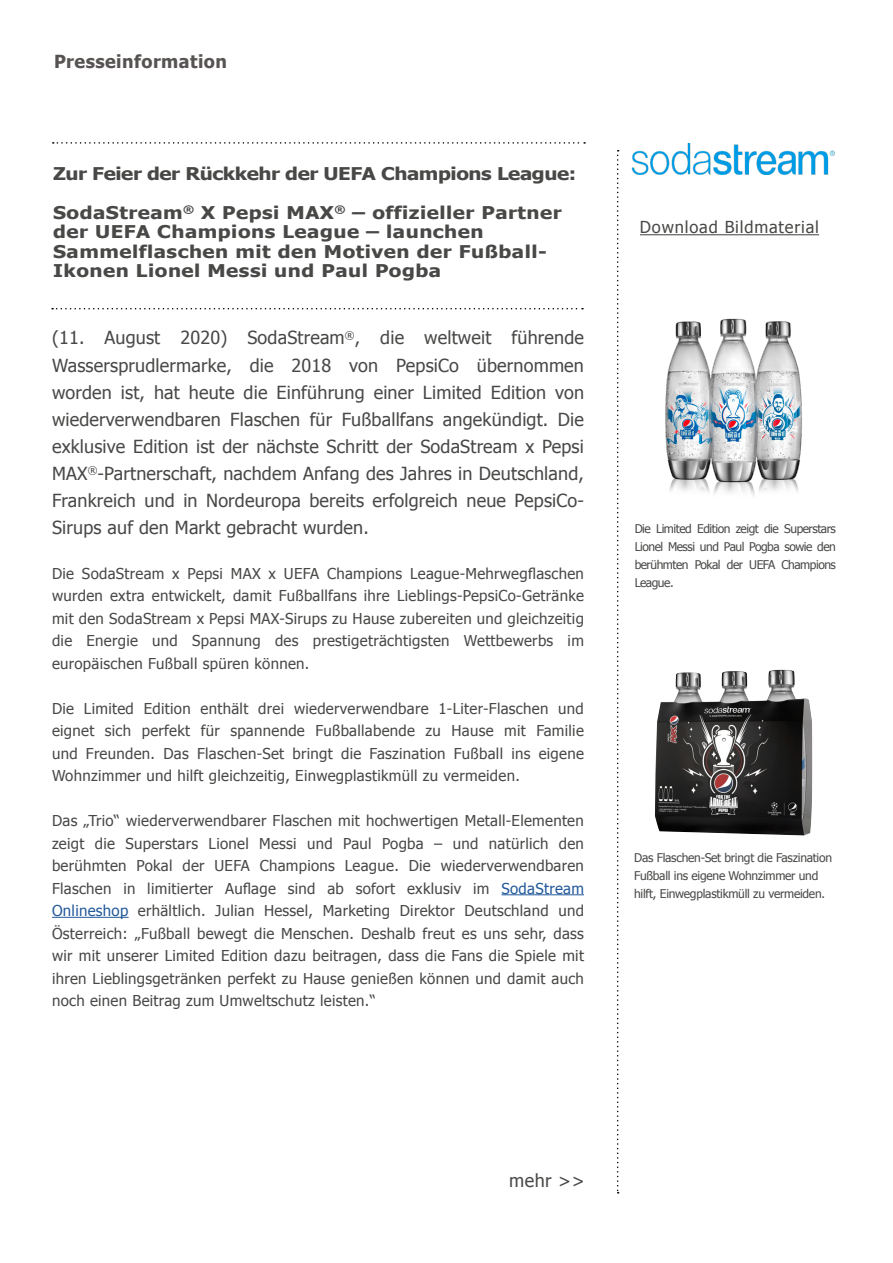
<style>
.page{position:relative;width:893px;height:1263px;background:#fff}
.page>*{position:absolute;margin:0;border:0;box-sizing:border-box;transform-origin:0 0}
.Teaser_PM{font:18px/27px "Tahoma";letter-spacing:.01em;color:#484847;text-align:justify}
.t1{font:700 18px "Tahoma";letter-spacing:.025em;color:#585353}
.Liste{font:700 17.55px/19.5px "Tahoma";letter-spacing:.025em;color:#484847;scale:1.17 1}
.Liste-2{font:700 17.55px "Tahoma";letter-spacing:-.02em;color:#484847;scale:1.17 1}
.t2{font:16.5px "Tahoma";letter-spacing:.05em;color:#484847}
.t3{font:15px/22.5px "Tahoma";letter-spacing:.02em;color:#484847;text-align:justify}
.t4{font:12px/18px "Tahoma";letter-spacing:-.02em;color:#484847;text-align:justify}
.s1{color:#245a9c}
</style>
<div class="page">
<svg style="left:53px;top:142px;width:532px;height:2px"></svg>
<svg style="left:52px;top:308px;width:531px;height:1px"></svg>
<svg style="left:617px;top:150px;width:2px;height:1043px"></svg>
<hr style="left:501px;top:894px;width:83px;height:1px;background:#245a9c">
<hr style="left:52px;top:917px;width:77px;height:1px;background:#245a9c">
<img style="left:632px;top:144px;width:203px;height:30px">
<hr style="left:640px;top:234px;width:179px;height:1px;background:#484847">
<img style="left:665px;top:318px;width:137px;height:178px">
<img style="left:655px;top:670px;width:157px;height:165px">
<p class="t1" style="left:54px;top:49px;width:175px">Presseinformation</p>
<p class="Liste-2" style="left:53px;top:161px;width:449px">Zur Feier der Rückkehr der UEFA Champions League:</p>
<p class="Liste" style="left:53px;top:202px;width:436px">SodaStream<sup>®</sup> X Pepsi MAX<sup>®</sup> – offizieller Partner</p>
<p class="Liste" style="left:53px;top:221px;width:424px">der UEFA Champions League – launchen<br>Sammelflaschen mit den Motiven der Fußball-<br>Ikonen Lionel Messi und Paul Pogba</p>
<p class="Teaser_PM" style="left:52px;top:324px;width:533px">(11. August 2020) SodaStream<sup>®</sup>, die weltweit führende Wassersprudlermarke, die 2018 von PepsiCo übernommen worden ist, hat heute die Einführung einer Limited Edition von wiederverwendbaren Flaschen für Fußballfans angekündigt. Die exklusive Edition ist der nächste Schritt der SodaStream x Pepsi MAX<sup>®</sup>-Partnerschaft, nachdem Anfang des Jahres in Deutschland, Frankreich und in Nordeuropa bereits erfolgreich neue PepsiCo-Sirups auf den Markt gebracht wurden.</p>
<p class="t3" style="left:52px;top:561px;width:533px">Die SodaStream x Pepsi MAX x UEFA Champions League-Mehrwegflaschen wurden extra entwickelt, damit Fußballfans ihre Lieblings-PepsiCo-Getränke mit den SodaStream x Pepsi MAX-Sirups zu Hause zubereiten und gleichzeitig die Energie und Spannung des prestigeträchtigsten Wettbewerbs im europäischen Fußball spüren können.</p>
<p class="t3" style="left:52px;top:696px;width:533px">Die Limited Edition enthält drei wiederverwendbare 1-Liter-Flaschen und eignet sich perfekt für spannende Fußballabende zu Hause mit Familie und Freunden. Das Flaschen-Set bringt die Faszination Fußball ins eigene Wohnzimmer und hilft gleichzeitig, Einwegplastikmüll zu vermeiden.</p>
<p class="t3" style="left:52px;top:809px;width:533px">Das „Trio“ wiederverwendbarer Flaschen mit hochwertigen Metall-Elementen zeigt die Superstars Lionel Messi und Paul Pogba – und natürlich den berühmten Pokal der UEFA Champions League. Die wiederverwendbaren Flaschen in limitierter Auflage sind ab sofort exklusiv im <span class="s1">SodaStream Onlineshop</span> erhältlich. Julian Hessel, Marketing Direktor Deutschland und Österreich: „Fußball bewegt die Menschen. Deshalb freut es uns sehr, dass wir mit unserer Limited Edition dazu beitragen, dass die Fans die Spiele mit ihren Lieblingsgetränken perfekt zu Hause genießen können und damit auch noch einen Beitrag zum Umweltschutz leisten.“</p>
<p class="t2" style="left:640px;top:216px;width:181px">Download Bildmaterial</p>
<p class="t4" style="left:635px;top:519px;width:203px">Die Limited Edition zeigt die Superstars Lionel Messi und Paul Pogba sowie den berühmten Pokal der UEFA Champions League.</p>
<p class="t4" style="left:634px;top:848px;width:199px;text-align:left">Das Flaschen-Set bringt die Faszination<br>Fußball ins eigene Wohnzimmer und hilft, Einwegplastikmüll zu vermeiden.</p>
<p class="Teaser_PM" style="left:509px;top:1166px;width:77px">mehr &gt;&gt;</p>
</div>
